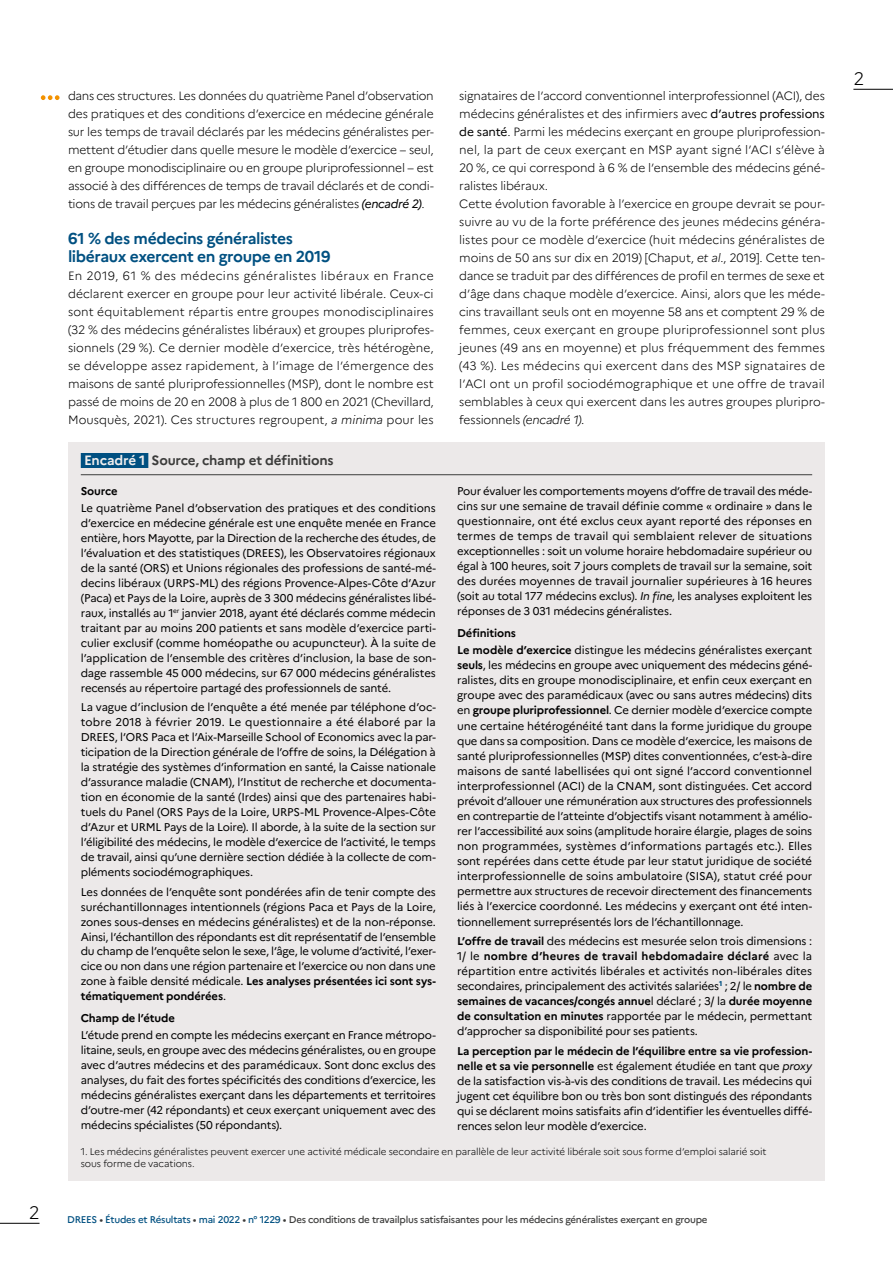
<style>
.page{position:relative;width:893px;height:1263px;background:#fff}
.page>*{position:absolute;margin:0;border:0;box-sizing:border-box;transform-origin:0 0}
.t1{font:300 18px "Marianne";color:#000}
.t2{font:700 15.75px/18px "Marianne";letter-spacing:-.03em;color:#005081}
.t3{font:700 13.5px "Marianne";letter-spacing:-.02em;color:#3c3c3b}
.t4{font:300 12px/18px "Marianne";letter-spacing:-.005em;color:#000;text-align:justify}
.t5{font:11.25px/15px "Marianne";letter-spacing:-.015em;color:#000;text-align:justify}
.t6{font:700 11.25px "Marianne";letter-spacing:-.015em;color:#000}
.t7{font:300 9.75px/12px "Marianne";letter-spacing:-.01em;color:#000}
.t8{font:500 9.75px "Marianne";letter-spacing:-.025em;color:#3c3c3b}
.s1{font-weight:400;font-style:italic}
.s2{font-style:italic}
.s3{font-weight:400}
.s4{color:#f0eeed}
.s5{font-weight:700}
.s6{color:#005081}
</style>
<div class="page">
<hr style="left:853px;top:89px;width:40px;height:1px;background:#000">
<hr style="left:0;top:1223px;width:40px;height:1px;background:#000">
<svg style="left:41px;top:95px;width:19px;height:5px"></svg>
<div style="left:68px;top:442px;width:757px;height:738px;background:#ece9e9"></div>
<hr style="left:81px;top:474px;width:731px;height:1px;background:#3c3c3b">
<div style="left:81px;top:453px;width:67px;height:15px;background:#005081"></div>
<h1 class="t1" style="left:29px;top:1201px;width:12px">2</h1>
<p class="t4" style="left:68px;top:87px;width:367px">dans ces structures. Les données du quatrième Panel d’observation des pratiques et des conditions d’exercice en médecine générale sur les temps de travail déclarés par les médecins généralistes per&shy;mettent d’étudier dans quelle mesure le modèle d’exercice – seul, en groupe monodisciplinaire ou en groupe pluriprofessionnel – est associé à des différences de temps de travail déclarés et de condi&shy;tions de travail perçues par les médecins généralistes <span class="s1">(encadré 2)</span>.</p>
<h2 class="t2" style="left:68px;top:229px;width:264px">61 % des médecins généralistes libéraux exercent en groupe en 2019</h2>
<p class="t4" style="left:68px;top:267px;width:367px">En 2019, 61 % des médecins généralistes libéraux en France déclarent exercer en groupe pour leur activité libérale. Ceux-ci sont équitablement répartis entre groupes monodisciplinaires (32 % des médecins généralistes libéraux) et groupes pluriprofes&shy;sionnels (29 %). Ce dernier modèle d’exercice, très hétérogène, se développe assez rapidement, à l’image de l’émergence des maisons de santé pluriprofessionnelles (MSP), dont le nombre est passé de moins de 20 en 2008 à plus de 1 800 en 2021 (Chevillard, Mousquès, 2021). Ces structures regroupent, <span class="s2">a minima</span> pour les</p>
<p class="t4" style="left:459px;top:87px;width:367px;text-align:left">signataires de l’accord conventionnel interprofessionnel (ACI), des médecins généralistes et des infirmiers avec <span class="s3">d’autres professions de santé</span>. Parmi les médecins exerçant en groupe pluriprofession&shy;nel, la part de ceux exerçant en MSP ayant signé l’ACI s’élève à 20 %, ce qui correspond à 6 % de l’ensemble des médecins géné&shy;ralistes libéraux.<br>Cette évolution favorable à l’exercice en groupe devrait se pour&shy;suivre au vu de la forte préférence des jeunes médecins généra&shy;listes pour ce modèle d’exercice (huit médecins généralistes de moins de 50 ans sur dix en 2019) [Chaput, <span class="s2">et al.</span>, 2019]. Cette ten&shy;dance se traduit par des différences de profil en termes de sexe et d’âge dans chaque modèle d’exercice. Ainsi, alors que les méde&shy;cins travaillant seuls ont en moyenne 58 ans et comptent 29 % de femmes, ceux exerçant en groupe pluriprofessionnel sont plus jeunes (49 ans en moyenne) et plus fréquemment des femmes (43 %). Les médecins qui exercent dans des MSP signataires de l’ACI ont un profil sociodémographique et une offre de travail semblables à ceux qui exercent dans les autres groupes pluripro&shy;fessionnels <span class="s2">(encadré 1)</span>.</p>
<p class="t3" style="left:84px;top:452px;width:251px"><span class="s4">Encadré 1</span> Source, champ et définitions</p>
<p class="t6" style="left:81px;top:484px;width:38px">Source</p>
<p class="t5" style="left:81px;top:500px;width:357px">Le quatrième Panel d’observation des pratiques et des conditions d’exercice en médecine générale est une enquête menée en France entière, hors Mayotte, par la Direction de la recherche des études, de l’évaluation et des statistiques (DREES), les Observatoires régionaux de la santé (ORS) et Unions régionales des professions de santé-mé&shy;decins libéraux (URPS-ML) des régions Provence-Alpes-Côte d’Azur (Paca) et Pays de la Loire, auprès de 3 300 médecins généralistes libé&shy;raux, installés au 1<sup>er</sup> janvier 2018, ayant été déclarés comme médecin traitant par au moins 200 patients et sans modèle d’exercice parti&shy;culier exclusif (comme homéopathe ou acupuncteur). À la suite de l’application de l’ensemble des critères d’inclusion, la base de son&shy;dage rassemble 45 000 médecins, sur 67 000 médecins généralistes recensés au répertoire partagé des professionnels de santé.</p>
<p class="t5" style="left:81px;top:700px;width:357px">La vague d’inclusion de l’enquête a été menée par téléphone d’oc&shy;tobre 2018 à février 2019. Le questionnaire a été élaboré par la DREES, l’ORS Paca et l’Aix-Marseille School of Economics avec la par&shy;ticipation de la Direction générale de l’offre de soins, la Délégation à la stratégie des systèmes d’information en santé, la Caisse nationale d’assurance maladie (CNAM), l’Institut de recherche et documenta&shy;tion en économie de la santé (Irdes) ainsi que des partenaires habi&shy;tuels du Panel (ORS Pays de la Loire, URPS-ML Provence-Alpes-Côte d’Azur et URML Pays de la Loire). Il aborde, à la suite de la section sur l’éligibilité des médecins, le modèle d’exercice de l’activité, le temps de travail, ainsi qu’une dernière section dédiée à la collecte de com&shy;pléments sociodémographiques.</p>
<p class="t5" style="left:81px;top:884px;width:357px">Les données de l’enquête sont pondérées afin de tenir compte des suréchantillonnages intentionnels (régions Paca et Pays de la Loire, zones sous-denses en médecins généralistes) et de la non-réponse.<br>Ainsi, l’échantillon des répondants est dit représentatif de l’ensemble du champ de l’enquête selon le sexe, l’âge, le volume d’activité, l’exer&shy;cice ou non dans une région partenaire et l’exercice ou non dans une zone à faible densité médicale. <span class="s5">Les analyses présentées ici sont sys&shy;tématiquement pondérées</span>.</p>
<p class="t6" style="left:81px;top:1011px;width:96px">Champ de l’étude</p>
<p class="t5" style="left:81px;top:1027px;width:357px">L’étude prend en compte les médecins exerçant en France métropo&shy;litaine, seuls, en groupe avec des médecins généralistes, ou en groupe avec d’autres médecins et des paramédicaux. Sont donc exclus des analyses, du fait des fortes spécificités des conditions d’exercice, les médecins généralistes exerçant dans les départements et territoires d’outre-mer (42 répondants) et ceux exerçant uniquement avec des médecins spécialistes (50 répondants).</p>
<p class="t5" style="left:457px;top:483px;width:357px">Pour évaluer les comportements moyens d’offre de travail des méde&shy;cins sur une semaine de travail définie comme « ordinaire » dans le questionnaire, ont été exclus ceux ayant reporté des réponses en termes de temps de travail qui semblaient relever de situations exceptionnelles : soit un volume horaire hebdomadaire supérieur ou égal à 100 heures, soit 7 jours complets de travail sur la semaine, soit des durées moyennes de travail journalier supérieures à 16 heures (soit au total 177 médecins exclus). <span class="s2">In fine</span>, les analyses exploitent les réponses de 3 031 médecins généralistes.</p>
<p class="t5" style="left:457px;top:624px;width:357px;line-height:17.2px"><span class="s5">Définitions<br>Le modèle d’exercice</span> distingue les médecins généralistes exerçant</p>
<p class="t5" style="left:457px;top:658px;width:357px"><span class="s5">seuls</span>, les médecins en groupe avec uniquement des médecins géné&shy;ralistes, dits en groupe monodisciplinaire, et enfin ceux exerçant en groupe avec des paramédicaux (avec ou sans autres médecins) dits en <span class="s5">groupe pluriprofessionnel</span>. Ce dernier modèle d’exercice compte une certaine hétérogénéité tant dans la forme juridique du groupe que dans sa composition. Dans ce modèle d’exercice, les maisons de santé pluriprofessionnelles (MSP) dites conventionnées, c’est-à-dire maisons de santé labellisées qui ont signé l’accord conventionnel interprofessionnel (ACI) de la CNAM, sont distinguées. Cet accord prévoit d’allouer une rémunération aux structures des professionnels en contrepartie de l’atteinte d’objectifs visant notamment à amélio&shy;rer l’accessibilité aux soins (amplitude horaire élargie, plages de soins non programmées, systèmes d’informations partagés etc.). Elles sont repérées dans cette étude par leur statut juridique de société interprofessionnelle de soins ambulatoire (SISA), statut créé pour permettre aux structures de recevoir directement des financements liés à l’exercice coordonné. Les médecins y exerçant ont été inten&shy;tionnellement surreprésentés lors de l’échantillonnage.</p>
<p class="t5" style="left:457px;top:933px;width:357px"><span class="s5">L’offre de travail</span> des médecins est mesurée selon trois dimensions :<br>1/ le <span class="s5">nombre d’heures de travail hebdomadaire déclaré</span> avec la répartition entre activités libérales et activités non-libérales dites secondaires, principalement des activités salariées<sup>1</sup> ; 2/ le <span class="s5">nombre de semaines de vacances/congés annue</span>l déclaré ; 3/ la <span class="s5">durée moyenne de consultation en minutes</span> rapportée par le médecin, permettant d’approcher sa disponibilité pour ses patients.</p>
<p class="t5" style="left:457px;top:1043px;width:357px"><span class="s5">La perception par le médecin de l’équilibre entre sa vie profession&shy;nelle et sa vie personnelle</span> est également étudiée en tant que <span class="s2">proxy </span>de la satisfaction vis-à-vis des conditions de travail. Les médecins qui jugent cet équilibre bon ou très bon sont distingués des répondants qui se déclarent moins satisfaits afin d’identifier les éventuelles diffé&shy;rences selon leur modèle d’exercice.</p>
<p class="t7" style="left:81px;top:1145px;width:687px">1. Les médecins généralistes peuvent exercer une activité médicale secondaire en parallèle de leur activité libérale soit sous forme d’emploi salarié soit sous forme de vacations.</p>
<p class="t8" style="left:67px;top:1214px;width:642px"><span class="s6">DREES</span> • <span class="s6">Études et Résultats</span> • <span class="s6">mai 2022</span> • <span class="s6">n° 1229</span> • Des conditions de travailplus satisfaisantes pour les médecins généralistes exerçant en groupe</p>
<h1 class="t1" style="left:853px;top:67px;width:12px">2</h1>
</div>
